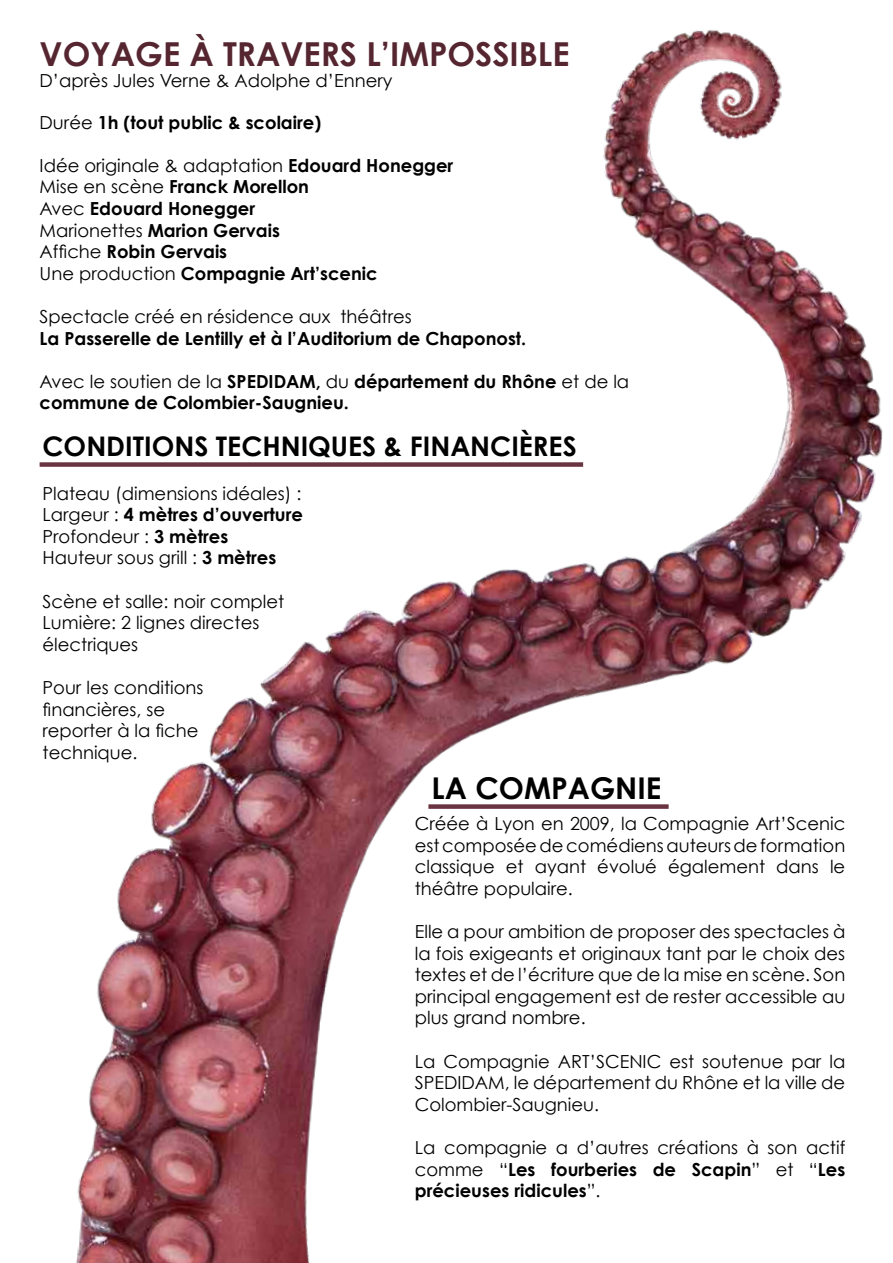
<style>
.page{position:relative;width:893px;height:1263px;background:#fff}
.page>*{position:absolute;margin:0;border:0;box-sizing:border-box;transform-origin:0 0}
.t1{font:700 33px "Century Gothic";color:#552530}
.t2{font:700 30px "Century Gothic";color:#000}
.t3{font:700 27px "Century Gothic";color:#000}
.t4{font:18px/21.6px "Century Gothic";color:#000;text-align:justify}
.t5{font:700 18px/21.6px "Century Gothic";color:#000}
.s1{font-weight:400}
.s2{font-weight:700}
</style>
<div class="page">
<img style="left:39px;top:30px;width:844px;height:1233px">
<div style="left:40px;top:462px;width:543px;height:5px;background:#693442"></div>
<div style="left:428px;top:804px;width:241px;height:5px;background:#693442"></div>
<h1 class="t1" style="left:40px;top:33px;width:531px">VOYAGE À TRAVERS L’IMPOSSIBLE</h1>
<p class="t4" style="left:40px;top:70px;width:354px">D’après Jules Verne &amp; Adolphe d’Ennery</p>
<p class="t5" style="left:40px;top:111px;width:283px"><span class="s1">Durée</span> 1h (tout public &amp; scolaire)</p>
<p class="t5" style="left:40px;top:154px;width:415px"><span class="s1">Idée originale &amp; adaptation</span> Edouard Honegger<br><span class="s1">Mise en scène</span> Franck Morellon<br><span class="s1">Avec</span> Edouard Honegger<br><span class="s1">Marionettes</span> Marion Gervais<br><span class="s1">Affiche</span> Robin Gervais<br><span class="s1">Une production</span> Compagnie Art’scenic</p>
<p class="t4" style="left:40px;top:305px;width:374px">Spectacle créé en résidence aux théâtres</p>
<p class="t5" style="left:40px;top:327px;width:488px">La Passerelle de Lentilly et à l’Auditorium de Chaponost.</p>
<p class="t5" style="left:40px;top:370px;width:591px"><span class="s1">Avec le soutien de la</span> SPEDIDAM, <span class="s1">du</span> département du Rhône <span class="s1">et de la </span>commune de Colombier-Saugnieu.</p>
<h3 class="t3" style="left:43px;top:430px;width:536px">CONDITIONS TECHNIQUES &amp; FINANCIÈRES</h3>
<p class="t4" style="left:43px;top:482px;width:262px;text-align:left">Plateau (dimensions idéales) :<br>Largeur : <span class="s2">4 mètres d’ouverture<br></span>Profondeur : <span class="s2">3 mètres<br></span>Hauteur sous grill : <span class="s2">3 mètres</span></p>
<p class="t4" style="left:43px;top:590px;width:243px;text-align:left">Scène et salle: noir complet<br>Lumière: 2 lignes directes électriques</p>
<p class="t4" style="left:43px;top:676px;width:162px;text-align:left">Pour les conditions financières, se reporter à la fiche technique.</p>
<h2 class="t2" style="left:432px;top:770px;width:231px">LA COMPAGNIE</h2>
<p class="t4" style="left:415px;top:812px;width:432px">Créée à Lyon en 2009, la Compagnie Art’Scenic est composée de comédiens auteurs de formation classique et ayant évolué également dans le théâtre populaire.</p>
<p class="t4" style="left:415px;top:920px;width:432px">Elle a pour ambition de proposer des spectacles à la fois exigeants et originaux tant par le choix des textes et de l’écriture que de la mise en scène. Son principal engagement est de rester accessible au plus grand nombre.</p>
<p class="t4" style="left:415px;top:1050px;width:432px">La Compagnie ART’SCENIC est soutenue par la SPEDIDAM, le département du Rhône et la ville de Colombier-Saugnieu.</p>
<p class="t4" style="left:415px;top:1136px;width:432px">La compagnie a d’autres créations à son actif comme “<span class="s2">Les fourberies de Scapin</span>” et “<span class="s2">Les précieuses ridicules</span>”.</p>
</div>
